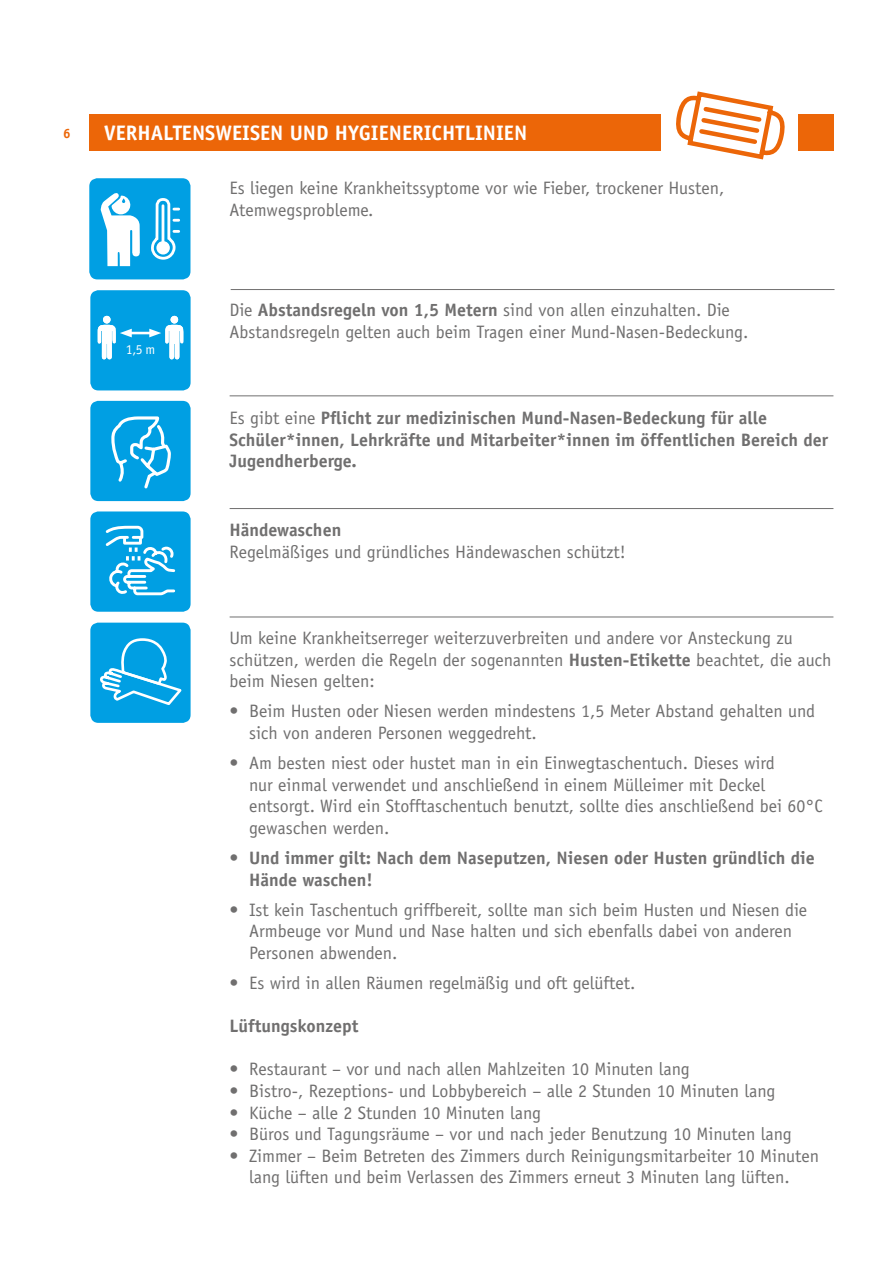
<style>
.page{position:relative;width:893px;height:1263px;background:#fff}
.page>*{position:absolute;margin:0;border:0;box-sizing:border-box;transform-origin:0 0}
.t1{font:700 21px "Officina Sans";color:#fff}
.t2{font:18px/21.6px "Officina Sans";color:#706f6f}
.t3{font:700 18px/21.6px "Officina Sans";color:#706f6f}
.t4{font:13.65px "Officina Sans";color:#fff}
.t5{font:700 13.5px "Officina Sans";color:#ec6608}
.s1{font-weight:700}
.s2{font-weight:400}
</style>
<div class="page">
<div style="left:89px;top:115px;width:744px;height:36px;background:#ec6608"></div>
<hr style="left:231px;top:289px;width:603px;height:1px;background:#706f6f">
<hr style="left:230px;top:395px;width:603px;height:1px;background:#706f6f">
<hr style="left:230px;top:508px;width:603px;height:1px;background:#706f6f">
<hr style="left:230px;top:617px;width:603px;height:1px;background:#706f6f">
<div style="left:90px;top:511px;width:101px;height:101px;background:#009fe3;border-radius:8px"></div>
<div style="left:90px;top:623px;width:101px;height:100px;background:#009fe3;border-radius:8px"></div>
<svg style="left:100px;top:525px;width:84px;height:198px"></svg>
<div style="left:90px;top:290px;width:101px;height:100px;background:#009fe3;border-radius:8px"></div>
<hr style="left:127px;top:332px;width:27px;height:2px;background:#fff">
<svg style="left:149px;top:316px;width:35px;height:43px"></svg>
<svg style="left:98px;top:316px;width:34px;height:43px"></svg>
<div style="left:90px;top:401px;width:101px;height:100px;background:#009fe3;border-radius:8px"></div>
<svg style="left:111px;top:416px;width:60px;height:73px"></svg>
<div style="left:661px;top:108px;width:136px;height:50px;background:#fff"></div>
<svg style="left:676px;top:91px;width:109px;height:69px"></svg>
<div style="left:89px;top:178px;width:101px;height:101px;background:#009fe3;border-radius:8px"></div>
<svg style="left:151px;top:198px;width:28px;height:62px"></svg>
<svg style="left:101px;top:193px;width:39px;height:73px"></svg>
<p class="t5" style="left:63px;top:125px;width:9px">6</p>
<p class="t1" style="left:104px;top:120px;width:425px">VERHALTENSWEISEN UND HYGIENERICHTLINIEN</p>
<p class="t2" style="left:230px;top:177px;width:496px">Es liegen keine Krankheitssyptome vor wie Fieber, trockener Husten,<br>Atemwegsprobleme.</p>
<p class="t4" style="left:126px;top:341px;width:31px">1,5 m</p>
<p class="t2" style="left:230px;top:300px;width:520px">Die <span class="s1">Abstandsregeln von 1,5 Metern</span> sind von allen einzuhalten. Die<br>Abstandsregeln gelten auch beim Tragen einer Mund-Nasen-Bedeckung.</p>
<p class="t3" style="left:230px;top:407px;width:600px"><span class="s2">Es gibt eine</span> Pflicht zur medizinischen Mund-Nasen-Bedeckung für alle<br>Schüler*innen, Lehrkräfte und Mitarbeiter*innen im öffentlichen Bereich der<br>Jugendherberge.</p>
<p class="t3" style="left:230px;top:519px;width:113px">Händewaschen</p>
<p class="t2" style="left:230px;top:541px;width:398px">Regelmäßiges und gründliches Händewaschen schützt!</p>
<p class="t2" style="left:230px;top:627px;width:603px">Um keine Krankheitserreger weiterzuverbreiten und andere vor Ansteckung zu schützen, werden die Regeln der sogenannten <span class="s1">Husten-Etikette</span> beachtet, die auch beim Niesen gelten:</p>
<p class="t2" style="left:249px;top:700px;width:567px;text-indent:-20px">• Beim Husten oder Niesen werden mindestens 1,5 Meter Abstand gehalten und sich von anderen Personen weggedreht.</p>
<p class="t2" style="left:249px;top:752px;width:575px;text-indent:-20px">• Am besten niest oder hustet man in ein Einwegtaschentuch. Dieses wird<br>nur einmal verwendet und anschließend in einem Mülleimer mit Deckel entsorgt. Wird ein Stofftaschentuch benutzt, sollte dies anschließend bei 60°C gewaschen werden.</p>
<p class="t3" style="left:249px;top:847px;width:567px;text-indent:-20px">• Und immer gilt: Nach dem Naseputzen, Niesen oder Husten gründlich die<br>Hände waschen!</p>
<p class="t2" style="left:249px;top:899px;width:559px;text-indent:-20px">• Ist kein Taschentuch griffbereit, sollte man sich beim Husten und Niesen die<br>Armbeuge vor Mund und Nase halten und sich ebenfalls dabei von anderen<br>Personen abwenden.</p>
<p class="t2" style="left:230px;top:972px;width:407px">• Es wird in allen Räumen regelmäßig und oft gelüftet.</p>
<p class="t3" style="left:230px;top:1015px;width:131px">Lüftungskonzept</p>
<p class="t2" style="left:230px;top:1058px;width:462px">• Restaurant – vor und nach allen Mahlzeiten 10 Minuten lang</p>
<p class="t2" style="left:230px;top:1080px;width:547px">• Bistro-, Rezeptions- und Lobbybereich – alle 2 Stunden 10 Minuten lang</p>
<p class="t2" style="left:230px;top:1102px;width:313px">• Küche – alle 2 Stunden 10 Minuten lang</p>
<p class="t2" style="left:230px;top:1123px;width:564px">• Büros und Tagungsräume – vor und nach jeder Benutzung 10 Minuten lang</p>
<p class="t2" style="left:230px;top:1145px;width:591px;text-align:center">• Zimmer – Beim Betreten des Zimmers durch Reinigungsmitarbeiter 10 Minuten lang lüften und beim Verlassen des Zimmers erneut 3 Minuten lang lüften.</p>
</div>
